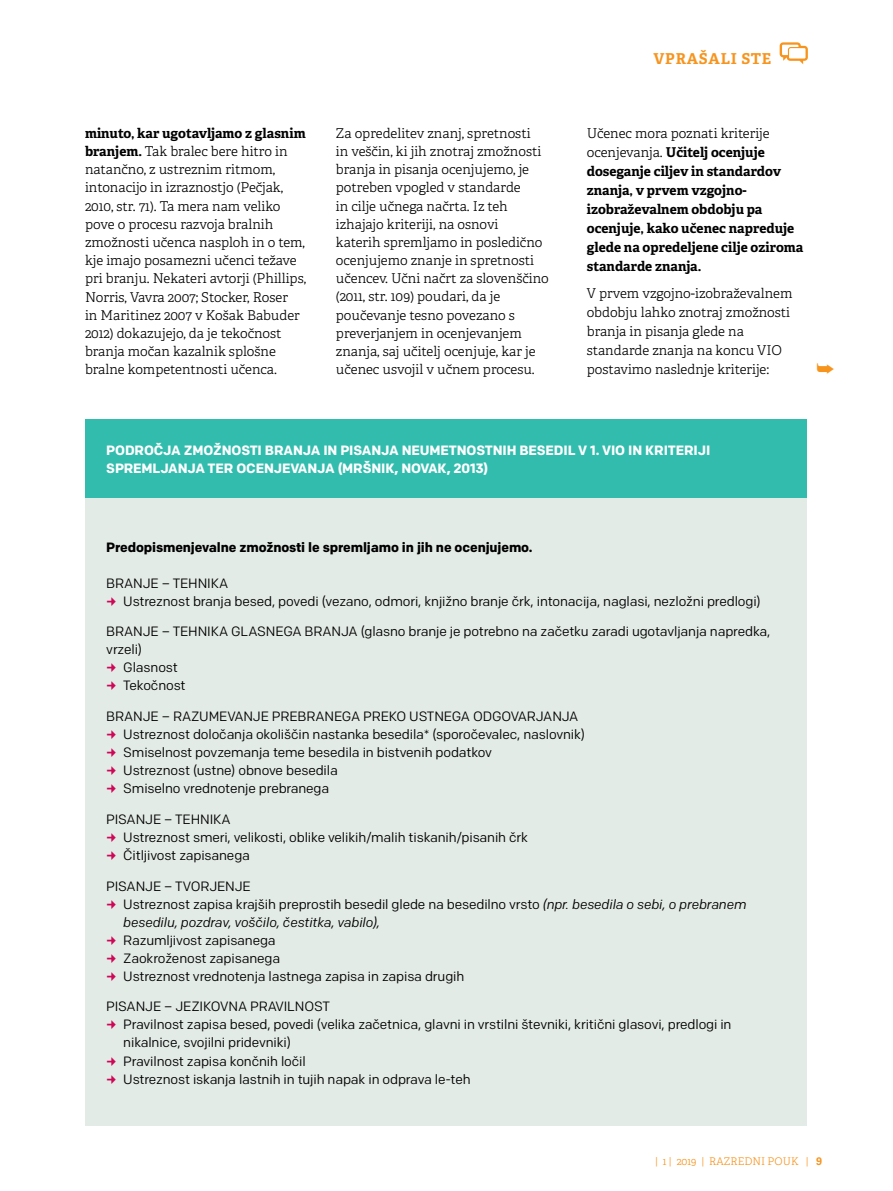
<style>
.page{position:relative;width:893px;height:1191px;background:#fff}
.page>*{position:absolute;margin:0;border:0;box-sizing:border-box;transform-origin:0 0}
.t1{font:700 15px "Adelle";letter-spacing:.05em;color:#f7941e}
.t2{font:13.5px/18px "Chrono";letter-spacing:-.01em;color:#000}
.t3{font:300 13.5px/18.1px "Adelle";color:#000}
.t4{font:700 13.5px/19px "Adelle";color:#000}
.t5{font:700 13.5px "Chrono";letter-spacing:-.01em;color:#fff}
.t6{font:700 13.5px "Chrono";letter-spacing:-.01em;color:#000}
.t7{font:300 10.5px "Adelle";color:#f7941e}
.s1{font-weight:700}
.s2{font-weight:300}
.s3{font-style:italic}
.s4{font-family:"Adelle Sans";font-weight:700}
</style>
<div class="page">
<svg style="left:780px;top:42px;width:28px;height:22px"></svg>
<div style="left:85px;top:420px;width:721px;height:79px;background:#32bcad"></div>
<div style="left:85px;top:499px;width:721px;height:627px;background:#e3ebe6"></div>
<p class="t1" style="left:653px;top:49px;width:119px">vprašali ste</p>
<p class="t3" style="left:85px;top:124px;width:223px"><span class="s1">minuto, kar ugotavljamo z glasnim branjem.</span> Tak bralec bere hitro in natančno, z ustreznim ritmom, intonacijo in izraznostjo (Pečjak, 2010, str. 71). Ta mera nam veliko pove o procesu razvoja bralnih zmožnosti učenca nasploh in o tem, kje imajo posamezni učenci težave pri branju. Nekateri avtorji (Phillips, Norris, Vavra 2007; Stocker, Roser<br>in Maritinez 2007 v Košak Babuder 2012) dokazujejo, da je tekočnost branja močan kazalnik splošne bralne kompetentnosti učenca.</p>
<p class="t3" style="left:336px;top:124px;width:214px">Za opredelitev znanj, spretnosti<br>in veščin, ki jih znotraj zmožnosti branja in pisanja ocenjujemo, je potreben vpogled v standarde<br>in cilje učnega načrta. Iz teh izhajajo kriteriji, na osnovi<br>katerih spremljamo in posledično ocenjujemo znanje in spretnosti učencev. Učni načrt za slovenščino (2011, str. 109) poudari, da je poučevanje tesno povezano s preverjanjem in ocenjevanjem znanja, saj učitelj ocenjuje, kar je učenec usvojil v učnem procesu.</p>
<p class="t4" style="left:587px;top:123px;width:218px"><span class="s2">Učenec mora poznati kriterije ocenjevanja.</span> Učitelj ocenjuje doseganje ciljev in standardov znanja, v prvem vzgojno&shy;izobraževalnem obdobju pa ocenjuje, kako učenec napreduje glede na opredeljene cilje oziroma standarde znanja.</p>
<p class="t3" style="left:587px;top:284px;width:207px;line-height:19px">V prvem vzgojno-izobraževalnem obdobju lahko znotraj zmožnosti branja in pisanja glede na standarde znanja na koncu VI O postavimo naslednje kriterije:</p>
<p class="t5" style="left:106px;top:442px;width:10px">POD</p>
<p class="t5" style="left:135px;top:442px;width:20px">ROČJA</p>
<p class="t5" style="left:184px;top:442px;width:11px">ZMO</p>
<p class="t5" style="left:213px;top:442px;width:18px">ŽNOSTI</p>
<p class="t5" style="left:265px;top:442px;width:29px">BRANJA</p>
<p class="t5" style="left:323px;top:442px;width:27px">IN PISANJA</p>
<p class="t5" style="left:402px;top:442px;width:10px">NEUMETNOSTNI</p>
<p class="t5" style="left:507px;top:442px;width:22px">H BESEDI</p>
<p class="t5" style="left:568px;top:442px;width:43px">L v 1. VIO</p>
<p class="t5" style="left:628px;top:442px;width:84px">in kriteriji</p>
<p class="t5" style="left:106px;top:460px;width:384px">spremljanja ter ocenjevanja (Mršnik, Novak, 2013)</p>
<p class="t6" style="left:106px;top:538px;width:428px">Predopismenjevalne zmožnosti le spremljamo in jih ne ocenjujemo.</p>
<p class="t2" style="left:123px;top:574px;width:639px;text-indent:-17px">BRANJE – TEHNIKA<br>Ustreznost branja besed, povedi (vezano, odmori, knjižno branje črk, intonacija, naglasi, nezložni predlogi)</p>
<p class="t2" style="left:106px;top:622px;width:666px">BRANJE – TEHNIKA GLASNEGA BRANJA (glasno branje je potrebno na začetku zaradi ugotavljanja napredka,</p>
<p class="t2" style="left:106px;top:640px;width:37px">vrzeli)</p>
<p class="t2" style="left:123px;top:658px;width:56px">Glasnost</p>
<p class="t2" style="left:123px;top:676px;width:64px">Tekočnost</p>
<p class="t2" style="left:123px;top:707px;width:463px;text-indent:-17px">BRANJE – RAZUMEVANJE PREBRANEGA PREKO USTNEGA ODGOVARJANJA Ustreznost določanja okoliščin nastanka besedila* (sporočevalec, naslovnik)<br>Smiselnost povzemanja teme besedila in bistvenih podatkov<br>Ustreznost (ustne) obnove besedila<br>Smiselno vrednotenje prebranega</p>
<p class="t2" style="left:123px;top:810px;width:406px;text-indent:-17px">PISANJE – TEHNIKA<br>Ustreznost smeri, velikosti, oblike velikih/malih tiskanih/pisanih črk<br>Čitljivost zapisanega</p>
<p class="t2" style="left:123px;top:877px;width:625px;text-indent:-17px">PISANJE – TVORJENJE<br>Ustreznost zapisa krajših preprostih besedil glede na besedilno vrsto <span class="s3">(npr. besedila o sebi, o prebranem besedilu, pozdrav, voščilo, čestitka, vabilo),</span></p>
<p class="t2" style="left:123px;top:931px;width:343px">Razumljivost zapisanega<br>Zaokroženost zapisanega<br>Ustreznost vrednotenja lastnega zapisa in zapisa drugih</p>
<p class="t2" style="left:123px;top:997px;width:610px;text-indent:-17px">PISANJE – JEZIKOVNA PRAVILNOST<br>Pravilnost zapisa besed, povedi (velika začetnica, glavni in vrstilni števniki, kritični glasovi, predlogi in nikalnice, svojilni pridevniki)<br>Pravilnost zapisa končnih ločil<br>Ustreznost iskanja lastnih in tujih napak in odprava le-teh</p>
<p class="t7" style="left:655px;top:1154px;width:169px">| 1 | 2019 | RAZREDNI POUK | <span class="s4">9</span></p>
</div>
